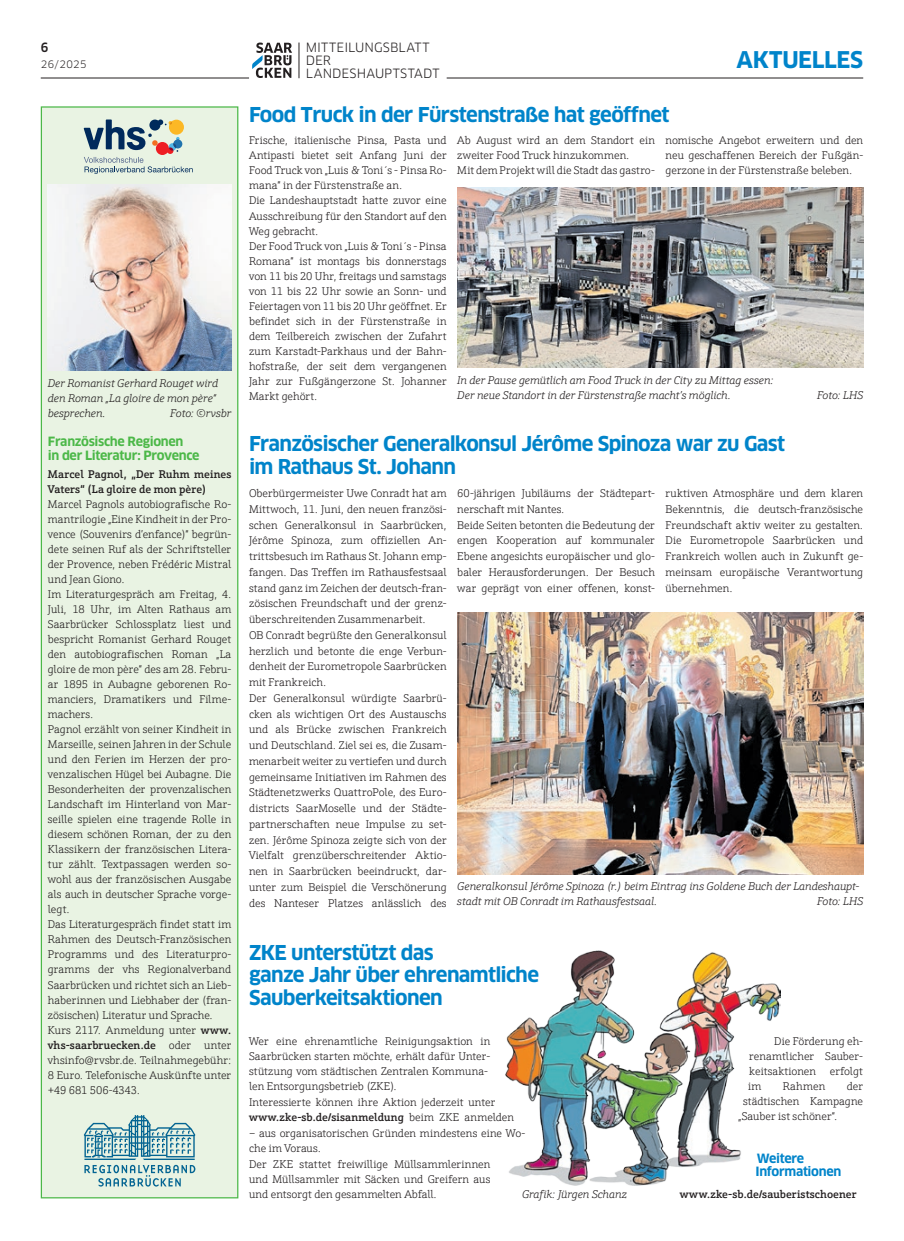
<style>
.page{position:relative;width:904px;height:1241px;background:#fff}
.page>*{position:absolute;margin:0;border:0;box-sizing:border-box;transform-origin:0 0}
.t1{font:700 22.5px "Clan OT";letter-spacing:-.015em;color:#0084ca}
.t2{font:700 20px/22.5px "Clan OT";letter-spacing:-.03em;color:#0084ca}
.t3{font:700 12.5px/13.8px "Clan OT";letter-spacing:-.025em;color:#4cb848}
.t4{font:12.5px/12.8px "Clan OT";letter-spacing:.005em;color:#231f20}
.t5{font:700 12.5px/13.8px "Clan OT";letter-spacing:-.025em;color:#0084ca}
.t6{font:500 12.5px "Clan OT";color:#231f20;scale:.95 1}
.t7{font:300 11.25px/15px "Schnebel Slab Pro";color:#231f20}
.t8{font:italic 300 11.25px/15px "Schnebel Slab Pro";letter-spacing:-.005em;color:#231f20}
.t9{font:500 11.25px/15px "Schnebel Slab Pro";color:#231f20}
.t10{font:10px "Clan OT";letter-spacing:.04em;color:#231f20}
.s1{font-weight:500}
</style>
<div class="page">
<hr style="left:446px;top:78px;width:417px;height:1px;background:#231f20">
<hr style="left:41px;top:78px;width:208px;height:1px;background:#231f20">
<svg style="left:252px;top:43px;width:40px;height:35px"></svg>
<hr style="left:299px;top:43px;width:1px;height:35px;background:#231f20">
<div style="left:41px;top:106px;width:197px;height:1092px;background:#e9f3e3;border:1px solid #4cb848"></div>
<svg style="left:84px;top:1115px;width:111px;height:71px"></svg>
<svg style="left:84px;top:119px;width:109px;height:55px"></svg>
<img style="left:48px;top:184px;width:183px;height:186px">
<img style="left:457px;top:612px;width:406px;height:262px">
<img style="left:457px;top:188px;width:406px;height:180px">
<img style="left:505px;top:950px;width:275px;height:235px">
<p class="t6" style="left:41px;top:40px;width:10px">6</p>
<p class="t4" style="left:306px;top:41px;width:135px">MITTEILUNGSBLATT<br>DER<br>LANDESHAUPTSTADT</p>
<h1 class="t1" style="left:736px;top:47px;width:128px">Aktuelles</h1>
<p class="t10" style="left:41px;top:58px;width:47px">26/2025</p>
<p class="t8" style="left:48px;top:375px;width:172px">Der Romanist Gerhard Rouget wird den Roman „La gloire de mon père“ besprechen.</p>
<p class="t8" style="left:170px;top:405px;width:62px">Foto: ©rvsbr</p>
<p class="t3" style="left:48px;top:434px;width:153px">Französische Regionen<br>in der Literatur: Provence</p>
<p class="t9" style="left:48px;top:467px;width:185px">Marcel Pagnol, „Der Ruhm meines<br>Vaters“ (La gloire de mon père)</p>
<p class="t7" style="left:48px;top:497px;width:185px">Marcel Pagnols autobiografische Ro&shy;mantrilogie „Eine Kindheit in der Pro&shy;vence (Souvenirs d’enfance)“ begrün&shy;dete seinen Ruf als der Schriftsteller der Provence, neben Frédéric Mistral und Jean Giono.<br>Im Literaturgespräch am Freitag, 4.<br>Juli, 18 Uhr, im Alten Rathaus am Saarbrücker Schlossplatz liest und bespricht Romanist Gerhard Rouget den autobiografischen Roman „La gloire de mon père“ des am 28. Febru&shy;ar 1895 in Aubagne geborenen Ro&shy;manciers, Dramatikers und Filme&shy;machers.<br>Pagnol erzählt von seiner Kindheit in Marseille, seinen Jahren in der Schule und den Ferien im Herzen der pro&shy;venzalischen Hügel bei Aubagne. Die Besonderheiten der provenzalischen Landschaft im Hinterland von Mar&shy;seille spielen eine tragende Rolle in diesem schönen Roman, der zu den Klassikern der französischen Litera&shy;tur zählt. Textpassagen werden so&shy;wohl aus der französischen Ausgabe als auch in deutscher Sprache vorge&shy;legt.<br>Das Literaturgespräch findet statt im Rahmen des Deutsch-Französischen Programms und des Literaturpro&shy;gramms der vhs Regionalverband Saarbrücken und richtet sich an Lieb&shy;haberinnen und Liebhaber der (fran&shy;zösischen) Literatur und Sprache.<br>Kurs 2117. Anmeldung unter <span class="s1">www. vhs-saarbruecken.de</span> oder unter vhsinfo@rvsbr.de. Teilnahmegebühr:<br>8 Euro. Telefonische Auskünfte unter +49 681 506-4343.</p>
<h2 class="t2" style="left:249px;top:104px;width:422px">Food Truck in der Fürstenstraße hat geöffnet</h2>
<p class="t7" style="left:249px;top:133px;width:199px">Frische, italienische Pinsa, Pasta und Antipasti bietet seit Anfang Juni der Food Truck von „Luis &amp; Toni´s - Pinsa Ro&shy;mana“ in der Fürstenstraße an.<br>Die Landeshauptstadt hatte zuvor eine Ausschreibung für den Standort auf den Weg gebracht.<br>Der Food Truck von „Luis &amp; Toni´s - Pinsa Romana“ ist montags bis donnerstags von 11 bis 20 Uhr, freitags und samstags von 11 bis 22 Uhr sowie an Sonn- und Feiertagen von 11 bis 20 Uhr geöffnet. Er befindet sich in der Fürstenstraße in dem Teilbereich zwischen der Zufahrt zum Karstadt-Parkhaus und der Bahn&shy;hofstraße, der seit dem vergangenen Jahr zur Fußgängerzone St. Johanner Markt gehört.</p>
<p class="t7" style="left:457px;top:133px;width:199px">Ab August wird an dem Standort ein zweiter Food Truck hinzukommen.<br>Mit dem Projekt will die Stadt das gastro-</p>
<p class="t7" style="left:665px;top:133px;width:199px;text-align:justify">nomische Angebot erweitern und den neu geschaffenen Bereich der Fußgän&shy;gerzone in der Fürstenstraße beleben.</p>
<p class="t8" style="left:457px;top:373px;width:318px">In der Pause gemütlich am Food Truck in der City zu Mittag essen:<br>Der neue Standort in der Fürstenstraße macht’s möglich.</p>
<p class="t8" style="left:817px;top:388px;width:48px">Foto: LHS</p>
<h2 class="t2" style="left:249px;top:432px;width:537px;line-height:23.2px">Französischer Generalkonsul Jérôme Spinoza war zu Gast im Rathaus St. Johann</h2>
<p class="t7" style="left:249px;top:485px;width:199px;line-height:15.8px">Oberbürgermeister Uwe Conradt hat am Mittwoch, 11. Juni, den neuen französi&shy;schen Generalkonsul in Saarbrücken, Jérôme Spinoza, zum offiziellen An&shy;trittsbesuch im Rathaus St. Johann emp&shy;fangen. Das Treffen im Rathausfestsaal stand ganz im Zeichen der deutsch-fran&shy;zösischen Freundschaft und der grenz&shy;überschreitenden Zusammenarbeit.<br>OB Conradt begrüßte den Generalkonsul herzlich und betonte die enge Verbun&shy;denheit der Eurometropole Saarbrücken mit Frankreich.<br>Der Generalkonsul würdigte Saarbrü&shy;cken als wichtigen Ort des Austauschs und als Brücke zwischen Frankreich und Deutschland. Ziel sei es, die Zusam&shy;menarbeit weiter zu vertiefen und durch gemeinsame Initiativen im Rahmen des Städtenetzwerks QuattroPole, des Euro&shy;districts SaarMoselle und der Städte&shy;partnerschaften neue Impulse zu set&shy;zen. Jérôme Spinoza zeigte sich von der Vielfalt grenzüberschreitender Aktio&shy;nen in Saarbrücken beeindruckt, dar&shy;unter zum Beispiel die Verschönerung des Nanteser Platzes anlässlich des</p>
<p class="t7" style="left:457px;top:485px;width:199px;line-height:15.8px">60-jährigen Jubiläums der Städtepart&shy;nerschaft mit Nantes.<br>Beide Seiten betonten die Bedeutung der engen Kooperation auf kommunaler Ebene angesichts europäischer und glo&shy;baler Herausforderungen. Der Besuch war geprägt von einer offenen, konst-</p>
<p class="t7" style="left:665px;top:485px;width:199px;line-height:15.8px;text-align:justify">ruktiven Atmosphäre und dem klaren Bekenntnis, die deutsch-französische Freundschaft aktiv weiter zu gestalten.<br>Die Eurometropole Saarbrücken und Frankreich wollen auch in Zukunft ge&shy;meinsam europäische Verantwortung übernehmen.</p>
<p class="t8" style="left:457px;top:878px;width:403px">Generalkonsul Jérôme Spinoza (r.) beim Eintrag ins Goldene Buch der Landeshaupt&shy;stadt mit OB Conradt im Rathausfestsaal.</p>
<p class="t8" style="left:817px;top:893px;width:48px">Foto: LHS</p>
<h2 class="t2" style="left:249px;top:941px;width:291px">ZKE unterstützt das<br>ganze Jahr über ehrenamtliche<br>Sauberkeitsaktionen</h2>
<p class="t7" style="left:249px;top:1033px;width:243px">Wer eine ehrenamtliche Reinigungsaktion in Saarbrücken starten möchte, erhält dafür Unter&shy;stützung vom städtischen Zentralen Kommuna&shy;len Entsorgungsbetrieb (ZKE).</p>
<p class="t7" style="left:249px;top:1095px;width:267px">Interessierte können ihre Aktion jederzeit unter <span class="s1">www.zke-sb.de/sisanmeldung</span> beim ZKE anmelden</p>
<p class="t7" style="left:249px;top:1125px;width:278px">– aus organisatorischen Gründen mindestens eine Wo&shy;che im Voraus.</p>
<p class="t7" style="left:249px;top:1157px;width:243px;text-align:justify">Der ZKE stattet freiwillige Müllsammlerinnen und Müllsammler mit Säcken und Greifern aus und entsorgt den gesammelten Abfall.</p>
<p class="t8" style="left:522px;top:1187px;width:107px">Grafik: Jürgen Schanz</p>
<p class="t7" style="left:748px;top:1033px;width:117px;text-align:justify;text-indent:26px">Die Förderung eh&shy;renamtlicher Sauber&shy;keitsaktionen erfolgt im</p>
<p class="t7" style="left:783px;top:1078px;width:44px">Rahmen</p>
<p class="t7" style="left:846px;top:1078px;width:18px">der</p>
<p class="t7" style="left:743px;top:1093px;width:122px">städtischen Kampagne</p>
<p class="t7" style="left:738px;top:1108px;width:101px">„Sauber ist schöner“.</p>
<p class="t5" style="left:755px;top:1150px;width:87px">Weitere<br>Informationen</p>
<p class="t9" style="left:680px;top:1186px;width:178px">www.zke-sb.de/sauberistschoener</p>
</div>
